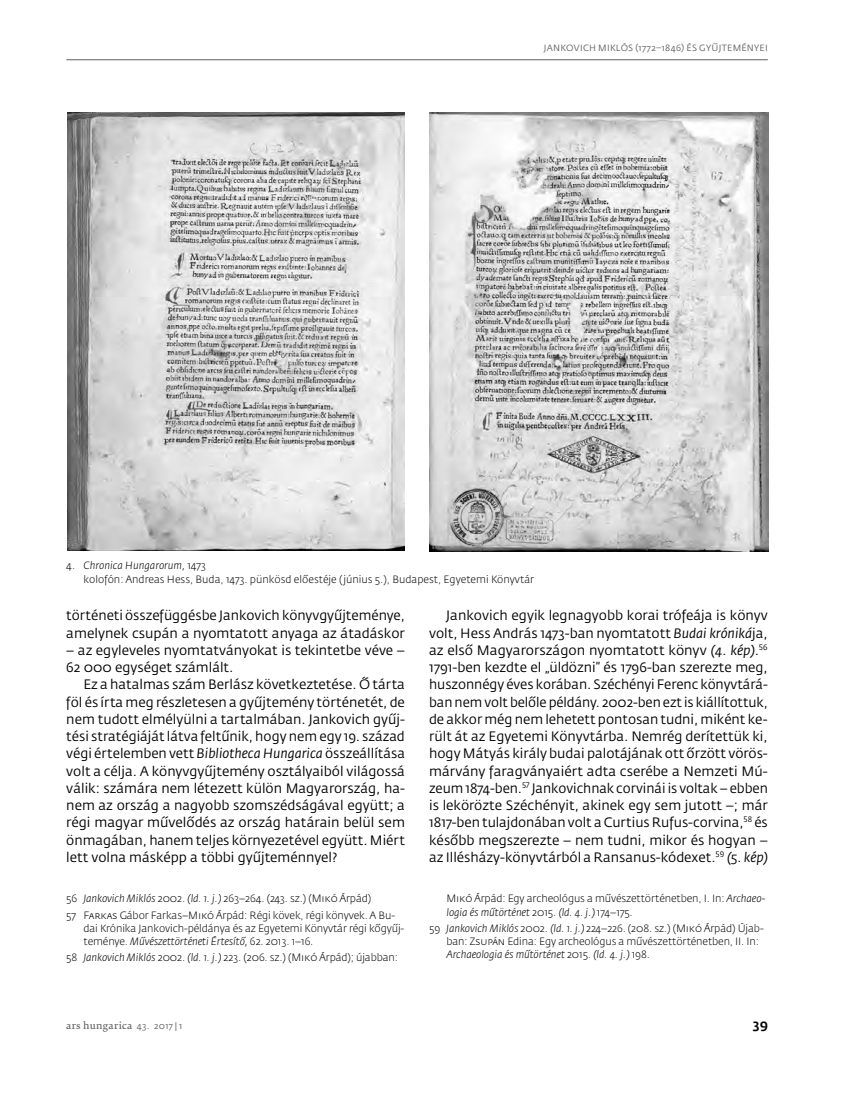
<style>
.page{position:relative;width:862px;height:1104px;background:#fff}
.page>*{position:absolute;margin:0;border:0;box-sizing:border-box;transform-origin:0 0}
.t1{font:13.5px/17.2px "Fedra Sans Pro";color:#000}
.t2{font:500 13.5px "Fedra Sans Pro";color:#000}
.t3{font:300 10.5px/13px "Fedra Sans Pro";letter-spacing:-.01em;color:#000}
.t4{font:9px "Fedra Sans Pro";letter-spacing:.03em;color:#626262}
.t5{font:9px "Fedra Serif B Pro";letter-spacing:.025em;color:#626262}
.s1{font-style:italic}
.s2{font-family:"Fedra Sans Pro"}
</style>
<div class="page">
<hr style="left:66px;top:59px;width:701px;height:1px;background:#626262">
<img style="left:67px;top:113px;width:338px;height:438px">
<img style="left:429px;top:113px;width:339px;height:438px">
<p class="t4" style="left:544px;top:44px;width:225px">JANKOVICH MIKLÓS (1772–1846) ÉS GYŰJTEMÉNYEI</p>
<p class="t3" style="left:84px;top:559px;width:452px;line-height:14.2px;text-indent:-17px">4. <span class="s1">Chronica Hungarorum,</span> 1473<br>kolofón: Andreas Hess, Buda, 1473. pünkösd előestéje (június 5.), Budapest, Egyetemi Könyvtár</p>
<p class="t1" style="left:66px;top:608px;width:340px">történeti összefüggésbe Jankovich könyvgyűjteménye, amelynek csupán a nyomtatott anyaga az átadáskor</p>
<p class="t1" style="left:66px;top:642px;width:340px">– az egyleveles nyomtatványokat is tekintetbe véve –<br>62 000 egységet számlált.</p>
<p class="t1" style="left:66px;top:677px;width:340px;text-align:justify;text-indent:17px">Ez a hatalmas szám Berlász következtetése. Ő tárta föl és írta meg részletesen a gyűjtemény történetét, de nem tudott elmélyülni a tartalmában. Jankovich gyűj&shy;tési stratégiáját látva feltűnik, hogy nem egy 19. század végi értelemben vett <span class="s1">Bibliotheca Hungarica</span> összeállítása volt a célja. A könyvgyűjtemény osztályaiból világossá válik: számára nem létezett külön Magyarország, ha&shy;nem az ország a nagyobb szomszédságával együtt; a régi magyar művelődés az ország határain belül sem önmagában, hanem teljes környezetével együtt. Miért lett volna másképp a többi gyűjteménnyel?</p>
<p class="t3" style="left:66px;top:891px;width:330px;line-height:16.4px">56 <span class="s1">Jankovich Miklós</span> 2002. <span class="s1">(ld. 1. j.)</span> 263–264. (243. sz.) (Mikó Árpád)<br>57 Farkas Gábor Farkas–Mikó Árpád: Régi kövek, régi könyvek. A Bu-</p>
<p class="t3" style="left:84px;top:922px;width:322px">dai Krónika Jankovich-példánya és az Egyetemi Könyvtár régi kőgyűj&shy;teménye. <span class="s1">Művészettörténeti Értesítő,</span> 62. 2013. 1–16.</p>
<p class="t3" style="left:66px;top:952px;width:333px">58 <span class="s1">Jankovich Miklós</span> 2002. <span class="s1">(ld. 1. j.)</span> 223. (206. sz.) (Mikó Árpád); újabban:</p>
<p class="t1" style="left:429px;top:608px;width:340px;text-align:justify;text-indent:17px">Jankovich egyik legnagyobb korai trófeája is könyv volt, Hess András 1473-ban nyomtatott <span class="s1">Budai króniká</span>ja, az első Magyarországon nyomtatott könyv <span class="s1">(4. kép)</span>.<sup>56<br></sup>1791-ben kezdte el „üldözni” és 1796-ban szerezte meg, huszonnégy éves korában. Széchényi Ferenc könyvtárá&shy;ban nem volt belőle példány. 2002-ben ezt is kiállítottuk, de akkor még nem lehetett pontosan tudni, miként ke&shy;rült át az Egyetemi Könyvtárba. Nemrég derítettük ki, hogy Mátyás király budai palotájának ott őrzött vörös&shy;márvány faragványaiért adta cserébe a Nemzeti Mú&shy;zeum 1874-ben.<sup>57</sup> Jankovichnak corvinái is voltak – ebben is lekörözte Széchényit, akinek egy sem jutott –; már 1817-ben tulajdonában volt a Curtius Rufus-corvina,<sup>58</sup> és később megszerezte – nem tudni, mikor és hogyan – az Illésházy-könyvtárból a Ransanus-kódexet.<sup>59</sup> <span class="s1">(5. kép)</span></p>
<p class="t3" style="left:446px;top:893px;width:320px">Mikó Árpád: Egy archeológus a művészettörténetben, I. In: <span class="s1">Archaeo&shy;logia és műtörténet</span> 2015. <span class="s1">(ld. 4. j.)</span> 174–175.</p>
<p class="t3" style="left:446px;top:922px;width:319px;text-indent:-17px">59 <span class="s1">Jankovich Miklós</span> 2002. <span class="s1">(ld. 1. j.)</span> 224–226. (208. sz.) (Mikó Árpád) Újab&shy;ban: Zsupán Edina: Egy archeológus a művészettörténetben, II. In:<br><span class="s1">Archaeologia és műtörténet</span> 2015. <span class="s1">(ld. 4. j.)</span> 198.</p>
<p class="t5" style="left:66px;top:1021px;width:117px">ars hungarica <span class="s2">43. 2017 | 1</span></p>
<p class="t2" style="left:752px;top:1019px;width:17px">39</p>
</div>
